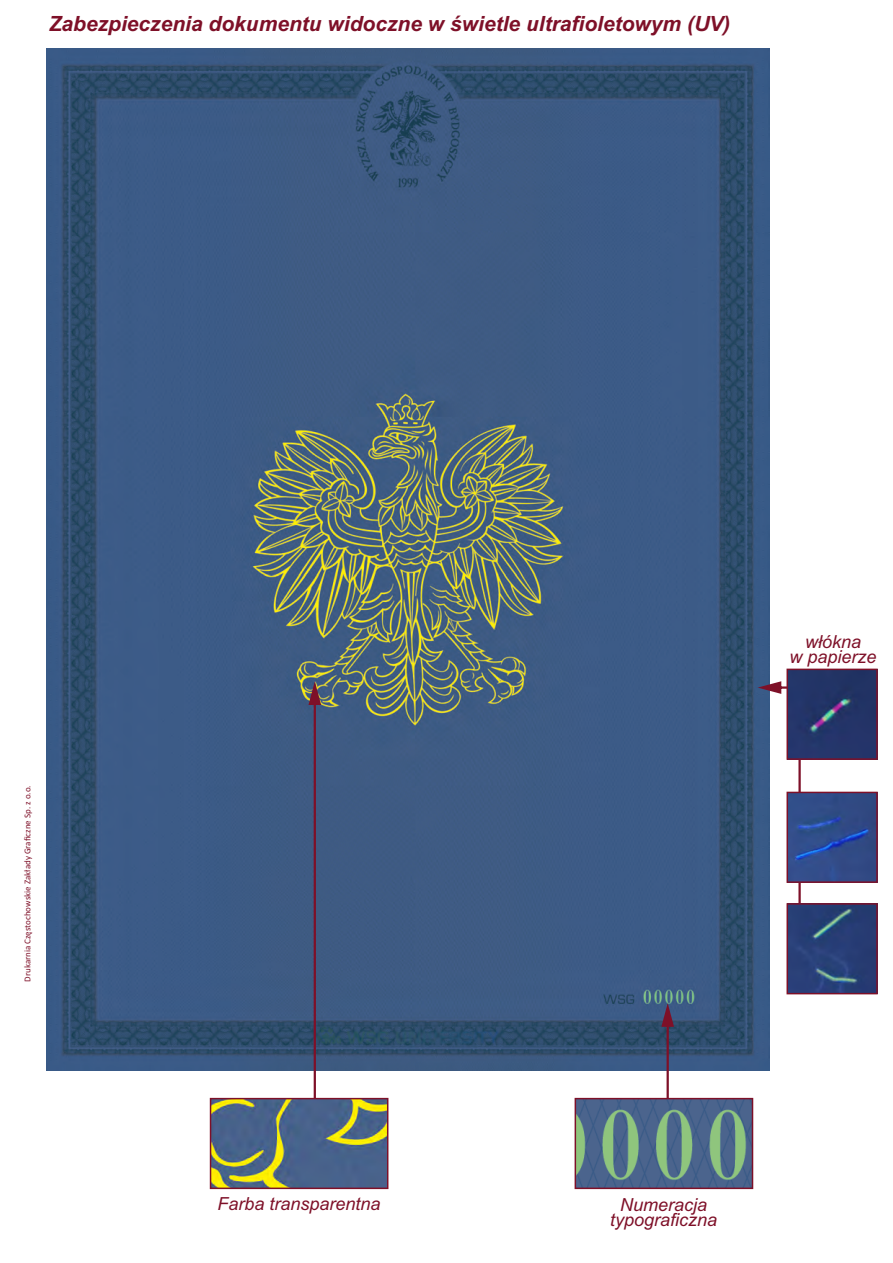
<style>
.page{position:relative;width:893px;height:1263px;background:#fff}
.page>*{position:absolute;margin:0;border:0;box-sizing:border-box;transform-origin:0 0}
.t1{font:italic 700 21px "Arial";color:#7e1028}
.t2{font:italic 18px/15px "Arial";color:#7e1028;text-align:center}
.t3{font:9px "Calibri";color:#7e1028}
</style>
<div class="page">
<img style="left:47px;top:49px;width:723px;height:1022px">
<img style="left:213px;top:1101px;width:172px;height:85px">
<div style="left:210px;top:1098px;width:178px;height:91px;border:2px solid #7e1028"></div>
<svg style="left:793px;top:760px;width:13px;height:143px"></svg>
<div style="left:789px;top:672px;width:86px;height:85px;background:#233468"></div>
<div style="left:786px;top:669px;width:92px;height:91px;border:2px solid #7e1028"></div>
<img style="left:789px;top:795px;width:86px;height:85px">
<div style="left:786px;top:792px;width:92px;height:91px;border:2px solid #7e1028"></div>
<img style="left:789px;top:906px;width:86px;height:85px">
<div style="left:786px;top:903px;width:92px;height:91px;border:2px solid #7e1028"></div>
<svg style="left:758px;top:681px;width:29px;height:13px"></svg>
<svg style="left:308px;top:681px;width:13px;height:417px;background:#545475"></svg>
<img style="left:578px;top:1101px;width:172px;height:85px">
<div style="left:575px;top:1098px;width:178px;height:91px;border:2px solid #7e1028"></div>
<svg style="left:661px;top:1003px;width:13px;height:95px"></svg>
<p class="t1" style="left:49px;top:16px;width:683px">Zabezpieczenia dokumentu widoczne w świetle ultrafioletowym (UV)</p>
<p class="t3" style="left:24px;top:982px;width:198px;rotate:-90deg">Drukarnia Częstochowskie Zakłady Graficzne Sp. z o.o.</p>
<p class="t2" style="left:217px;top:1198px;width:165px">Farba transparentna</p>
<p class="t2" style="left:789px;top:636px;width:89px">włókna<br>w papierze</p>
<p class="t2" style="left:610px;top:1198px;width:109px">Numeracja typograficzna</p>
</div>
